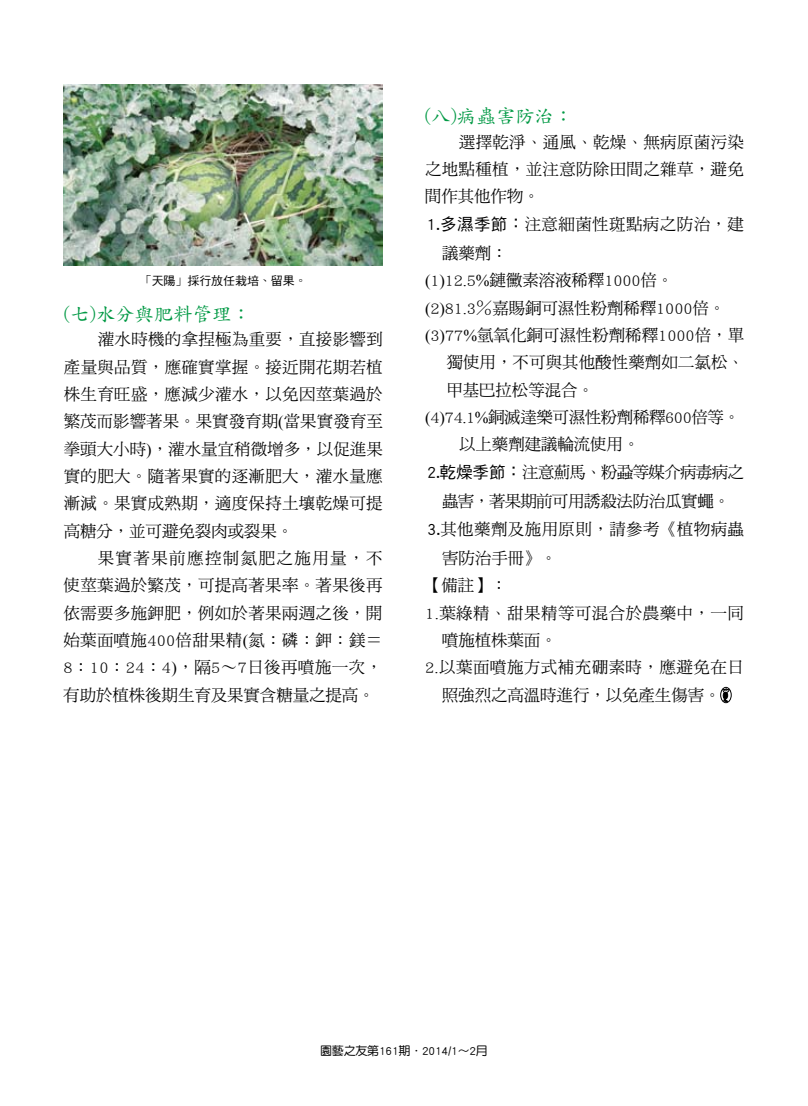
<style>
.page{position:relative;width:808px;height:1106px;background:#fff}
.page>*{position:absolute;margin:0;border:0;box-sizing:border-box;transform-origin:0 0}
.t1{font:19.5px "DF Kai Shu Std W5";letter-spacing:-.005em;color:#094}
.t2{font:16.5px/27.3px "DF Ming Std W5";color:#000;text-align:justify}
.t3{font:16.5px/27.3px "DF Ming Std W5";letter-spacing:.02em;color:#000}
.t4{font:16.5px "DF Ming Std W5";letter-spacing:.025em;color:#000}
.t5{font:16.5px/27.3px "DF Ming Std W5";letter-spacing:-.02em;color:#000;text-align:center}
.t6{font:16.5px "DF Ming Std W5";letter-spacing:-.025em;color:#000}
.t7{font:16.5px "DF Ming Std W5";letter-spacing:-.045em;color:#000}
.t8{font:16.5px "DF Ming Std W3";color:#000}
.t9{font:12px "DF Yuan Std W5";letter-spacing:-.015em;color:#000}
.t10{font:12px "DF Hei Std W5";letter-spacing:-.005em;color:#000}
.s1{font-family:"Adobe Ming Std";font-weight:300}
.s2{font-family:"DF Ming Std W3"}
.s3{font-family:"Times New Roman"}
.s4{font-family:"DF Hei Std W5"}
.s5{font-family:"DF Ming Std W5"}
</style>
<div class="page">
<div style="left:720px;top:687px;width:11px;height:16px;border:1px solid #000;border-radius:50%"></div>
<svg style="left:722px;top:688px;width:7px;height:14px"></svg>
<img style="left:64px;top:84px;width:319px;height:181px">
<p class="t10" style="left:140px;top:274px;width:168px"><span class="s1">「</span>天陽<span class="s1">」</span>採行放任栽培<span class="s1">、</span>留果<span class="s1">。</span></p>
<p class="t1" style="left:64px;top:303px;width:189px">(七)水分與肥料管理：</p>
<p class="t2" style="left:64px;top:325px;width:321px;text-indent:34px">灌水時機的拿捏極為重要<span class="s2">，</span>直接影響到產量與品質<span class="s2">，</span>應確實掌握<span class="s2">。</span>接近開花期若植株生育旺盛<span class="s2">，</span>應減少灌水<span class="s2">，</span>以免因莖葉過於繁茂而影響著果<span class="s2">。</span>果實發育期<span class="s3">(</span>當果實發育至拳頭大小時<span class="s3">)</span><span class="s2">，</span>灌水量宜稍微增多<span class="s2">，</span>以促進果實的肥大<span class="s2">。</span>隨著果實的逐漸肥大<span class="s2">，</span>灌水量應漸減<span class="s2">。</span>果實成熟期<span class="s2">，</span>適度保持土壤乾燥可提高糖分<span class="s2">，</span>並可避免裂肉或裂果<span class="s2">。</span></p>
<p class="t2" style="left:63px;top:544px;width:321px;text-indent:34px">果實著果前應控制氮肥之施用量<span class="s2">，</span>不使莖葉過於繁茂<span class="s2">，</span>可提高著果率<span class="s2">。</span>著果後再依需要多施鉀肥<span class="s2">，</span>例如於著果兩週之後<span class="s2">，</span>開始葉面噴施400倍甜果精<span class="s3">(</span>氮<span class="s2">：</span>磷<span class="s2">：</span>鉀<span class="s2">：</span>鎂<span class="s1">＝</span>8<span class="s2">：</span>10<span class="s2">：</span>24<span class="s2">：</span>4<span class="s3">)</span><span class="s2">，</span>隔5<span class="s2">∼</span>7日後再噴施一次<span class="s2">，</span>有助於植株後期生育及果實含糖量之提高<span class="s2">。</span></p>
<p class="t1" style="left:425px;top:106px;width:150px">(八)病蟲害防治：</p>
<p class="t3" style="left:425px;top:128px;width:320px;text-indent:34px">選擇乾淨<span class="s2">、</span>通風<span class="s2">、</span>乾燥<span class="s2">、</span>無病原菌污染之地點種植<span class="s2">，</span>並注意防除田間之雜草<span class="s2">，</span>避免間作其他作物<span class="s2">。<br></span><span class="s4">1.多濕季節：</span>注意細菌性斑點病之防治<span class="s2">，</span>建</p>
<p class="t2" style="left:442px;top:239px;width:67px">議藥劑<span class="s2">：</span></p>
<p class="t2" style="left:425px;top:266px;width:250px"><span class="s3">(</span>1<span class="s3">)</span>12<span class="s3">.</span>5<span class="s3">%</span>鏈黴素溶液稀釋1000倍<span class="s2">。</span></p>
<p class="t2" style="left:425px;top:294px;width:302px"><span class="s3">(</span>2<span class="s3">)</span>81<span class="s3">.</span>3<span class="s1">％</span>嘉賜銅可濕性粉劑稀釋1000倍<span class="s2">。</span></p>
<p class="t2" style="left:425px;top:321px;width:321px"><span class="s3">(</span>3<span class="s3">)</span>77<span class="s3">%</span>氫氧化銅可濕性粉劑稀釋1000倍<span class="s2">，</span>單</p>
<p class="t2" style="left:446px;top:348px;width:299px">獨使用<span class="s2">，</span>不可與其他酸性藥劑如二氯松<span class="s2">、</span></p>
<p class="t2" style="left:446px;top:376px;width:149px">甲基巴拉松等混合<span class="s2">。</span></p>
<p class="t6" style="left:425px;top:408px;width:316px"><span class="s3">(</span>4<span class="s3">)</span>74<span class="s3">.</span>1<span class="s3">%</span>銅滅達樂可濕性粉劑稀釋600倍等<span class="s2">。</span></p>
<p class="t2" style="left:459px;top:430px;width:182px">以上藥劑建議輪流使用<span class="s2">。</span></p>
<p class="t7" style="left:427px;top:463px;width:318px"><span class="s4">2.乾燥季節：</span>注意薊馬<span class="s2">、</span>粉蝨等媒介病毒病之</p>
<p class="t5" style="left:427px;top:487px;width:318px">蟲害<span class="s2">，</span>著果期前可用誘殺法防治瓜實蠅<span class="s2">。<br></span><span class="s4">3.</span>其他藥劑及施用原則<span class="s2">，</span>請參考<span class="s2">《</span>植物病蟲</p>
<p class="t2" style="left:442px;top:544px;width:116px">害防治手冊<span class="s2">》。</span></p>
<p class="t8" style="left:425px;top:576px;width:84px">【<span class="s5">備註</span>】：</p>
<p class="t4" style="left:425px;top:604px;width:320px">1<span class="s3">.</span>葉綠精<span class="s2">、</span>甜果精等可混合於農藥中<span class="s2">，</span>一同</p>
<p class="t2" style="left:442px;top:626px;width:116px">噴施植株葉面<span class="s2">。</span></p>
<p class="t4" style="left:425px;top:658px;width:320px">2<span class="s3">.</span>以葉面噴施方式補充硼素時<span class="s2">，</span>應避免在日</p>
<p class="t2" style="left:442px;top:681px;width:280px">照強烈之高溫時進行<span class="s2">，</span>以免產生傷害<span class="s2">。</span></p>
<p class="t9" style="left:320px;top:1043px;width:169px">園藝之友第161期．2014/1～2月</p>
</div>
